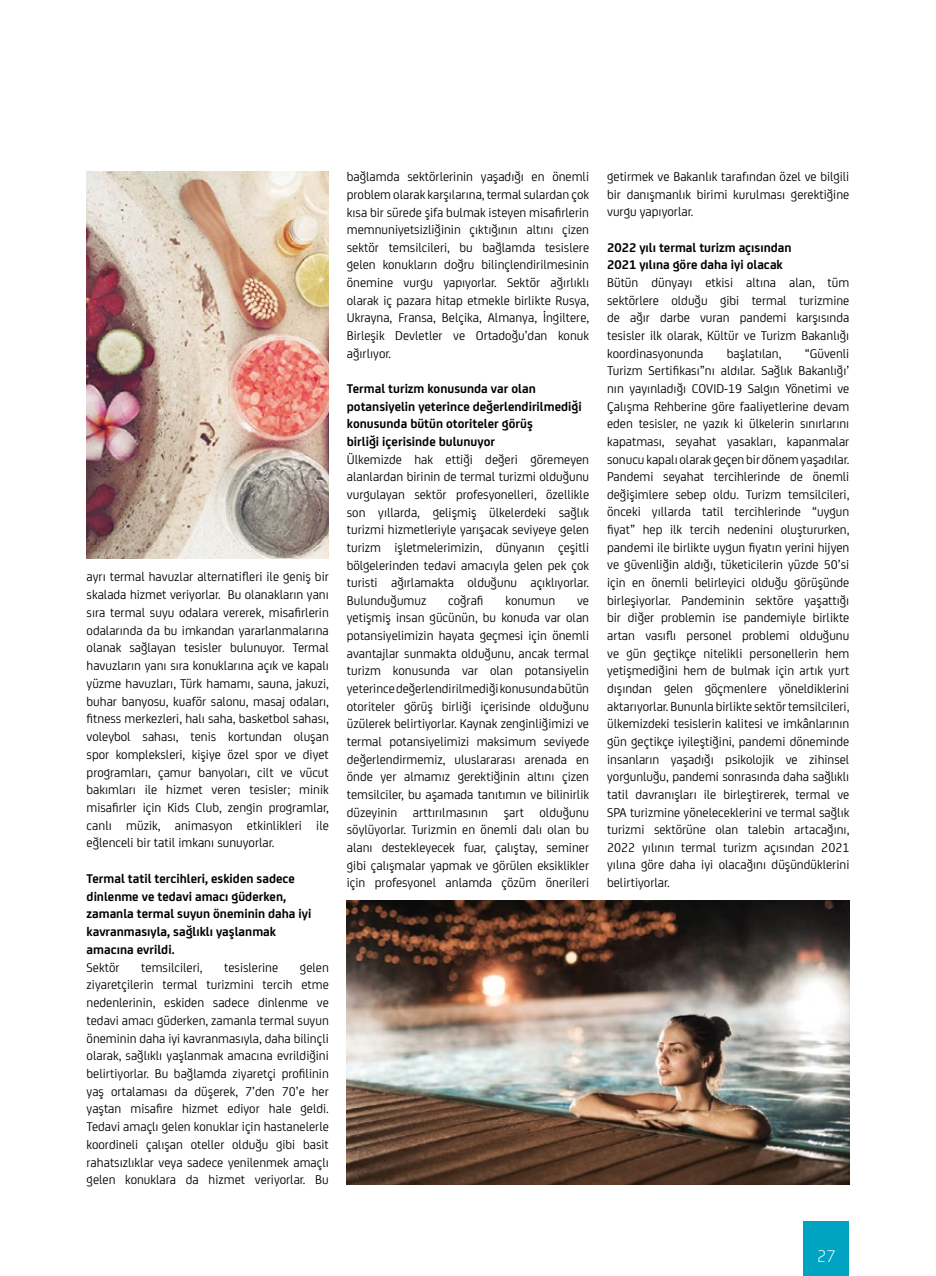
<style>
.page{position:relative;width:936px;height:1276px;background:#fff}
.page>*{position:absolute;margin:0;border:0;box-sizing:border-box;transform-origin:0 0}
.t1{font:300 18px "FS Joey";color:#fff}
.t2{font:13.5px/17.7px "FS Joey";color:#000;text-align:justify}
.t3{font:700 13.5px/17.7px "FS Joey";color:#000}
</style>
<div class="page">
<img style="left:87px;top:171px;width:242px;height:387px">
<img style="left:347px;top:900px;width:502px;height:284px">
<div style="left:803px;top:1222px;width:46px;height:54px;background:#00a4c2"></div>
<p class="t2" style="left:87px;top:567px;width:244px">ayrı termal havuzlar alternatifleri ile geniş bir skalada hizmet veriyorlar. Bu olanakların yanı sıra termal suyu odalara vererek, misafirlerin odalarında da bu imkandan yararlanmalarına olanak sağlayan tesisler bulunuyor. Termal havuzların yanı sıra konuklarına açık ve kapalı yüzme havuzları, Türk hamamı, sauna, jakuzi, buhar banyosu, kuaför salonu, masaj odaları, fitness merkezleri, halı saha, basketbol sahası, voleybol sahası, tenis kortundan oluşan spor kompleksleri, kişiye özel spor ve diyet programları, çamur banyoları, cilt ve vücut bakımları ile hizmet veren tesisler; minik misafirler için Kids Club, zengin programlar, canlı müzik, animasyon etkinlikleri ile eğlenceli bir tatil imkanı sunuyorlar.</p>
<p class="t3" style="left:87px;top:868px;width:226px">Termal tatil tercihleri, eskiden sadece dinlenme ve tedavi amacı güderken, zamanla termal suyun öneminin daha iyi kavranmasıyla, sağlıklı yaşlanmak amacına evrildi.</p>
<p class="t2" style="left:87px;top:957px;width:35px">Sektör</p>
<p class="t2" style="left:141px;top:957px;width:63px">temsilcileri,</p>
<p class="t2" style="left:224px;top:957px;width:55px">tesislerine</p>
<p class="t2" style="left:87px;top:957px;width:244px;text-indent:213px">gelen ziyaretçilerin termal turizmini tercih etme nedenlerinin, eskiden sadece dinlenme ve tedavi amacı güderken, zamanla termal suyun öneminin daha iyi kavranmasıyla, daha bilinçli olarak, sağlıklı yaşlanmak amacına evrildiğini belirtiyorlar. Bu bağlamda ziyaretçi profilinin yaş ortalaması da düşerek, 7’den 70’e her yaştan misafire hizmet ediyor hale geldi.<br>Tedavi amaçlı gelen konuklar için hastanelerle koordineli çalışan oteller olduğu gibi basit rahatsızlıklar veya sadece yenilenmek amaçlı gelen konuklara da hizmet veriyorlar. Bu</p>
<p class="t2" style="left:347px;top:167px;width:244px">bağlamda sektörlerinin yaşadığı en önemli problem olarak karşılarına, termal sulardan çok kısa bir sürede şifa bulmak isteyen misafirlerin memnuniyetsizliğinin çıktığının altını çizen sektör temsilcileri, bu bağlamda tesislere gelen konukların doğru bilinçlendirilmesinin önemine vurgu yapıyorlar. Sektör ağırlıklı olarak iç pazara hitap etmekle birlikte Rusya, Ukrayna, Fransa, Belçika, Almanya, İngiltere, Birleşik Devletler ve Ortadoğu’dan konuk ağırlıyor.</p>
<p class="t3" style="left:347px;top:379px;width:236px">Termal turizm konusunda var olan potansiyelin yeterince değerlendirilmediği konusunda bütün otoriteler görüş<br>birliği içerisinde bulunuyor</p>
<p class="t2" style="left:347px;top:449px;width:244px">Ülkemizde hak ettiği değeri göremeyen alanlardan birinin de termal turizmi olduğunu vurgulayan sektör profesyonelleri, özellikle son yıllarda, gelişmiş ülkelerdeki sağlık turizmi hizmetleriyle yarışacak seviyeye gelen turizm işletmelerimizin, dünyanın çeşitli bölgelerinden tedavi amacıyla gelen pek çok turisti ağırlamakta olduğunu açıklıyorlar.<br>Bulunduğumuz</p>
<p class="t2" style="left:448px;top:591px;width:37px">coğrafi</p>
<p class="t2" style="left:505px;top:591px;width:51px">konumun</p>
<p class="t2" style="left:347px;top:591px;width:244px;text-indent:230px">ve yetişmiş insan gücünün, bu konuda var olan potansiyelimizin hayata geçmesi için önemli avantajlar sunmakta olduğunu, ancak termal turizm konusunda var olan potansiyelin yeterince değerlendirilmediği konusunda bütün otoriteler görüş birliği içerisinde olduğunu üzülerek belirtiyorlar. Kaynak zenginliğimizi ve termal potansiyelimizi maksimum seviyede değerlendirmemiz, uluslararası arenada en önde yer almamız gerektiğinin altını çizen temsilciler, bu aşamada tanıtımın ve bilinirlik düzeyinin arttırılmasının şart olduğunu söylüyorlar. Turizmin en önemli dalı olan bu alanı destekleyecek fuar, çalıştay, seminer gibi çalışmalar yapmak ve görülen eksiklikler için profesyonel anlamda çözüm önerileri</p>
<p class="t2" style="left:607px;top:167px;width:244px">getirmek ve Bakanlık tarafından özel ve bilgili bir danışmanlık birimi kurulması gerektiğine vurgu yapıyorlar.</p>
<p class="t3" style="left:607px;top:237px;width:186px">2022 yılı termal turizm açısından<br>2021 yılına göre daha iyi olacak</p>
<p class="t2" style="left:607px;top:273px;width:244px">Bütün dünyayı etkisi altına alan, tüm sektörlere olduğu gibi termal turizmine de ağır darbe vuran pandemi karşısında tesisler ilk olarak, Kültür ve Turizm Bakanlığı koordinasyonunda</p>
<p class="t2" style="left:607px;top:343px;width:244px;text-indent:198px">“Güvenli Turizm Sertifikası”nı aldılar. Sağlık Bakanlığı’ nın yayınladığı COVID-19 Salgın Yönetimi ve Çalışma Rehberine göre faaliyetlerine devam eden tesisler, ne yazık ki ülkelerin sınırlarını kapatması, seyahat yasakları, kapanmalar sonucu kapalı olarak geçen bir dönem yaşadılar.<br>Pandemi seyahat tercihlerinde de önemli değişimlere sebep oldu. Turizm temsilcileri, önceki yıllarda tatil tercihlerinde “uygun fiyat” hep ilk tercih nedenini oluştururken, pandemi ile birlikte uygun fiyatın yerini hijyen ve güvenliğin aldığı, tüketicilerin yüzde 50’si için en önemli belirleyici olduğu görüşünde birleşiyorlar. Pandeminin sektöre yaşattığı bir diğer problemin ise pandemiyle birlikte artan vasıflı personel problemi olduğunu ve gün geçtikçe nitelikli personellerin hem yetişmediğini hem de bulmak için artık yurt dışından gelen göçmenlere yöneldiklerini aktarıyorlar. Bununla birlikte sektör temsilcileri, ülkemizdeki tesislerin kalitesi ve imkânlarının gün geçtikçe iyileştiğini, pandemi döneminde insanların yaşadığı psikolojik ve zihinsel yorgunluğu, pandemi sonrasında daha sağlıklı tatil davranışları ile birleştirerek, termal ve SPA turizmine yöneleceklerini ve termal sağlık turizmi sektörüne olan talebin artacağını, 2022 yılının termal turizm açısından 2021 yılına göre daha iyi olacağını düşündüklerini belirtiyorlar.</p>
<p class="t2" style="left:726px;top:343px;width:56px">başlatılan,</p>
<h1 class="t1" style="left:817px;top:1243px;width:20px">27</h1>
</div>
